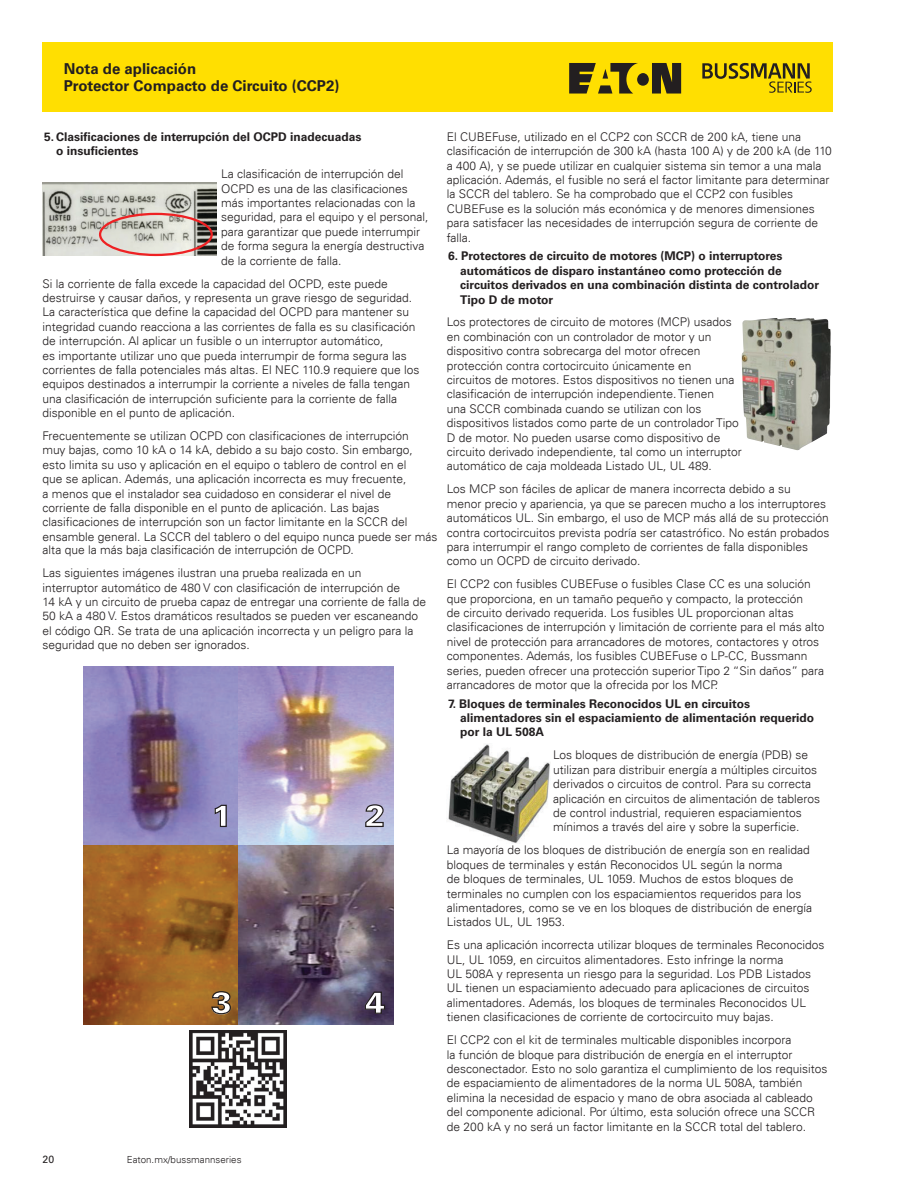
<style>
.page{position:relative;width:918px;height:1188px;background:#fff}
.page>*{position:absolute;margin:0;border:0;box-sizing:border-box;transform-origin:0 0}
.t1{font:900 30.6px "Univers LT Std";color:#fff}
.t2{font:700 15px/16.5px "Univers LT Std";color:#231f20}
.t3{font:300 12px/14.4px "Univers LT";color:#231f20}
.t4{font:700 12px/14.4px "Univers LT Std";color:#231f20}
.t5{font:10.5px "Univers LT Std";color:#231f20}
.t6{font:300 9.75px "Univers LT";color:#231f20}
</style>
<div class="page">
<div style="left:43px;top:43px;width:790px;height:69px;background:#ffdf01"></div>
<svg style="left:569px;top:63px;width:112px;height:31px"></svg>
<svg style="left:702px;top:63px;width:110px;height:30px"></svg>
<img style="left:43px;top:182px;width:174px;height:74px">
<div style="left:99px;top:213px;width:114px;height:43px;border:2px solid #ee2123;border-radius:50%"></div>
<img style="left:84px;top:667px;width:310px;height:358px">
<svg style="left:214px;top:804px;width:13px;height:24px"></svg>
<svg style="left:365px;top:804px;width:19px;height:24px"></svg>
<svg style="left:211px;top:990px;width:21px;height:25px"></svg>
<svg style="left:364px;top:991px;width:22px;height:23px"></svg>
<img style="left:189px;top:1030px;width:98px;height:97px">
<img style="left:742px;top:318px;width:89px;height:132px">
<img style="left:448px;top:744px;width:103px;height:99px">
<p class="t2" style="left:64px;top:63px;width:277px">Nota de aplicación<br>Protector Compacto de Circuito (CCP2)</p>
<p class="t4" style="left:56px;top:131px;width:307px;text-indent:-12px">5. Clasificaciones de interrupción del OCPD inadecuadas o insuficientes</p>
<p class="t3" style="left:221px;top:168px;width:209px">La clasificación de interrupción del OCPD es una de las clasificaciones más importantes relacionadas con la seguridad, para el equipo y el personal, para garantizar que puede interrumpir de forma segura la energía destructiva de la corriente de falla.</p>
<p class="t3" style="left:43px;top:277px;width:378px">Si la corriente de falla excede la capacidad del OCPD, este puede destruirse y causar daños, y representa un grave riesgo de seguridad.<br>La característica que define la capacidad del OCPD para mantener su integridad cuando reacciona a las corrientes de falla es su clasificación de interrupción. Al aplicar un fusible o un interruptor automático,<br>es importante utilizar uno que pueda interrumpir de forma segura las corrientes de falla potenciales más altas. El NEC 110.9 requiere que los equipos destinados a interrumpir la corriente a niveles de falla tengan una clasificación de interrupción suficiente para la corriente de falla disponible en el punto de aplicación.</p>
<p class="t3" style="left:43px;top:430px;width:397px">Frecuentemente se utilizan OCPD con clasificaciones de interrupción<br>muy bajas, como 10 kA o 14 kA, debido a su bajo costo. Sin embargo, esto limita su uso y aplicación en el equipo o tablero de control en el<br>que se aplican. Además, una aplicación incorrecta es muy frecuente,<br>a menos que el instalador sea cuidadoso en considerar el nivel de corriente de falla disponible en el punto de aplicación. Las bajas clasificaciones de interrupción son un factor limitante en la SCCR del ensamble general. La SCCR del tablero o del equipo nunca puede ser más alta que la más baja clasificación de interrupción de OCPD.</p>
<p class="t3" style="left:43px;top:567px;width:385px">Las siguientes imágenes ilustran una prueba realizada en un<br>interruptor automático de 480 V con clasificación de interrupción de<br>14 kA y un circuito de prueba capaz de entregar una corriente de falla de 50 kA a 480 V. Estos dramáticos resultados se pueden ver escaneando el código QR. Se trata de una aplicación incorrecta y un peligro para la seguridad que no deben ser ignorados.</p>
<h1 class="t1" style="left:211px;top:805px;width:22px">1</h1>
<h1 class="t1" style="left:365px;top:805px;width:22px">2</h1>
<h1 class="t1" style="left:211px;top:991px;width:22px">3</h1>
<h1 class="t1" style="left:365px;top:991px;width:22px">4</h1>
<p class="t5" style="left:43px;top:1155px;width:13px">20</p>
<p class="t6" style="left:127px;top:1156px;width:116px">Eaton.mx/bussmannseries</p>
<p class="t3" style="left:447px;top:131px;width:387px">El CUBEFuse, utilizado en el CCP2 con SCCR de 200 kA, tiene una clasificación de interrupción de 300 kA (hasta 100 A) y de 200 kA (de 110 a 400 A), y se puede utilizar en cualquier sistema sin temor a una mala aplicación. Además, el fusible no será el factor limitante para determinar la SCCR del tablero. Se ha comprobado que el CCP2 con fusibles CUBEFuse es la solución más económica y de menores dimensiones para satisfacer las necesidades de interrupción segura de corriente de falla.</p>
<p class="t4" style="left:460px;top:250px;width:360px;text-indent:-12px">6. Protectores de circuito de motores (MCP) o interruptores automáticos de disparo instantáneo como protección de circuitos derivados en una combinación distinta de controlador Tipo D de motor</p>
<p class="t3" style="left:447px;top:316px;width:296px">Los protectores de circuito de motores (MCP) usados en combinación con un controlador de motor y un dispositivo contra sobrecarga del motor ofrecen protección contra cortocircuito únicamente en<br>circuitos de motores. Estos dispositivos no tienen una clasificación de interrupción independiente. Tienen<br>una SCCR combinada cuando se utilizan con los dispositivos listados como parte de un controlador Tipo D de motor. No pueden usarse como dispositivo de circuito derivado independiente, tal como un interruptor automático de caja moldeada Listado UL, UL 489.</p>
<p class="t3" style="left:447px;top:483px;width:384px">Los MCP son fáciles de aplicar de manera incorrecta debido a su<br>menor precio y apariencia, ya que se parecen mucho a los interruptores automáticos UL. Sin embargo, el uso de MCP más allá de su protección contra cortocircuitos prevista podría ser catastrófico. No están probados para interrumpir el rango completo de corrientes de falla disponibles como un OCPD de circuito derivado.</p>
<p class="t3" style="left:447px;top:578px;width:379px">El CCP2 con fusibles CUBEFuse o fusibles Clase CC es una solución que proporciona, en un tamaño pequeño y compacto, la protección<br>de circuito derivado requerida. Los fusibles UL proporcionan altas clasificaciones de interrupción y limitación de corriente para el más alto nivel de protección para arrancadores de motores, contactores y otros componentes. Además, los fusibles CUBEFuse o LP-CC, Bussmann series, pueden ofrecer una protección superior Tipo 2 “Sin daños” para arrancadores de motor que la ofrecida por los MCP.</p>
<p class="t4" style="left:460px;top:698px;width:355px;text-indent:-12px">7. Bloques de terminales Reconocidos UL en circuitos alimentadores sin el espaciamiento de alimentación requerido por la UL 508A</p>
<p class="t3" style="left:553px;top:749px;width:269px">Los bloques de distribución de energía (PDB) se utilizan para distribuir energía a múltiples circuitos derivados o circuitos de control. Para su correcta aplicación en circuitos de alimentación de tableros de control industrial, requieren espaciamientos mínimos a través del aire y sobre la superficie.</p>
<p class="t3" style="left:447px;top:844px;width:367px">La mayoría de los bloques de distribución de energía son en realidad bloques de terminales y están Reconocidos UL según la norma<br>de bloques de terminales, UL 1059. Muchos de estos bloques de terminales no cumplen con los espaciamientos requeridos para los alimentadores, como se ve en los bloques de distribución de energía Listados UL, UL 1953.</p>
<p class="t3" style="left:447px;top:939px;width:379px">Es una aplicación incorrecta utilizar bloques de terminales Reconocidos UL, UL 1059, en circuitos alimentadores. Esto infringe la norma<br>UL 508A y representa un riesgo para la seguridad. Los PDB Listados UL tienen un espaciamiento adecuado para aplicaciones de circuitos alimentadores. Además, los bloques de terminales Reconocidos UL tienen clasificaciones de corriente de cortocircuito muy bajas.</p>
<p class="t3" style="left:447px;top:1034px;width:382px">El CCP2 con el kit de terminales multicable disponibles incorpora<br>la función de bloque para distribución de energía en el interruptor desconectador. Esto no solo garantiza el cumplimiento de los requisitos de espaciamiento de alimentadores de la norma UL 508A, también elimina la necesidad de espacio y mano de obra asociada al cableado del componente adicional. Por último, esta solución ofrece una SCCR de 200 kA y no será un factor limitante en la SCCR total del tablero.</p>
</div>
